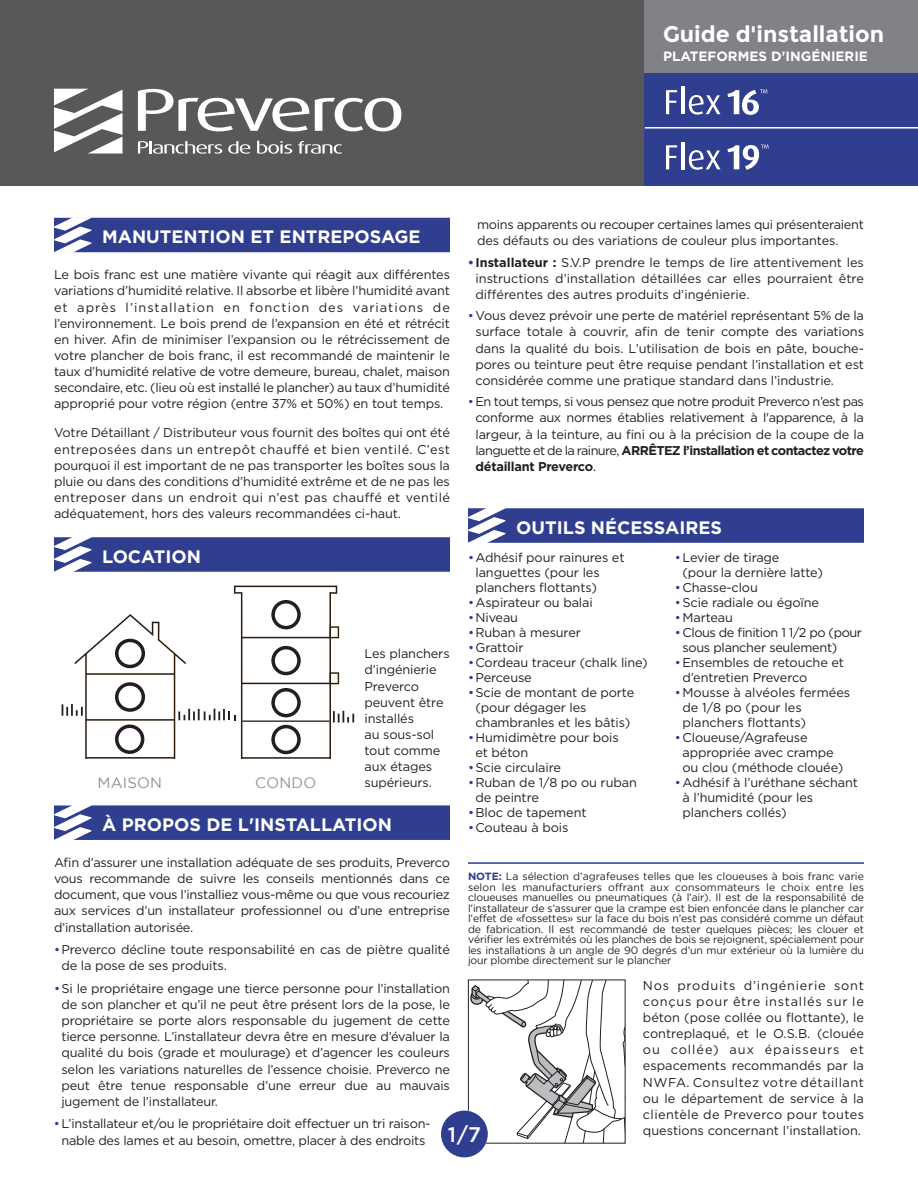
<style>
.page{position:relative;width:918px;height:1188px;background:#fff}
.page>*{position:absolute;margin:0;border:0;box-sizing:border-box;transform-origin:0 0}
.t1{font:700 22.5px "Montserrat";color:#fff}
.t2{font:500 21px "Gotham";color:#fff}
.t3{font:700 18px "Gotham";color:#fff}
.t4{font:15px "Gotham";letter-spacing:.015em;color:#939598}
.t5{font:700 13.5px "Gotham";color:#fff}
.t6{font:12.75px/16.2px "Gotham";letter-spacing:-.01em;color:#231f20}
.t7{font:10.5px/10.5px "Gotham";letter-spacing:-.015em;color:#231f20;text-align:justify}
.s1{font-weight:700;color:#303e8f}
.s2{font-weight:700}
.s3{color:#303e8f}
</style>
<div class="page">
<div style="left:441px;top:1111px;width:47px;height:46px;background:#303e8f;border-radius:50%"></div>
<div style="left:0;top:0;width:918px;height:186px;background:#57585a"></div>
<div style="left:645px;top:0;width:273px;height:73px;background:#808285"></div>
<div style="left:54px;top:805px;width:396px;height:35px;background:#303e8f"></div>
<svg style="left:54px;top:805px;width:37px;height:35px"></svg>
<div style="left:54px;top:218px;width:396px;height:34px;background:#303e8f"></div>
<svg style="left:54px;top:217px;width:37px;height:36px"></svg>
<div style="left:468px;top:508px;width:396px;height:35px;background:#303e8f"></div>
<svg style="left:468px;top:508px;width:37px;height:35px"></svg>
<div style="left:54px;top:537px;width:396px;height:35px;background:#303e8f"></div>
<svg style="left:54px;top:537px;width:37px;height:35px"></svg>
<hr style="left:468px;top:862px;width:396px;height:2px;background:#303e8f">
<svg style="left:468px;top:979px;width:158px;height:165px"></svg>
<svg style="left:138px;top:89px;width:171px;height:42px"></svg>
<svg style="left:315px;top:98px;width:86px;height:33px"></svg>
<svg style="left:54px;top:89px;width:69px;height:65px"></svg>
<svg style="left:138px;top:141px;width:84px;height:13px"></svg>
<svg style="left:228px;top:141px;width:22px;height:13px"></svg>
<svg style="left:257px;top:141px;width:35px;height:13px"></svg>
<svg style="left:298px;top:141px;width:44px;height:13px"></svg>
<div style="left:645px;top:73px;width:273px;height:58px;background:#303e8f"></div>
<div style="left:645px;top:129px;width:273px;height:57px;background:#303e8f"></div>
<hr style="left:645px;top:127px;width:273px;height:2px;background:#fff">
<svg style="left:666px;top:90px;width:11px;height:24px"></svg>
<hr style="left:681px;top:87px;width:3px;height:27px;background:#fff">
<svg style="left:689px;top:95px;width:32px;height:20px"></svg>
<svg style="left:727px;top:89px;width:41px;height:26px"></svg>
<svg style="left:666px;top:145px;width:11px;height:24px"></svg>
<hr style="left:681px;top:142px;width:3px;height:27px;background:#fff">
<svg style="left:689px;top:150px;width:32px;height:20px"></svg>
<svg style="left:727px;top:145px;width:42px;height:25px"></svg>
<svg style="left:62px;top:586px;width:292px;height:173px"></svg>
<h1 class="t1" style="left:663px;top:21px;width:223px">Guide d'installation</h1>
<p class="t5" style="left:663px;top:48px;width:206px">PLATEFORMES D'INGÉNIERIE</p>
<p class="t6" style="left:477px;top:216px;width:389px">moins apparents ou recouper certaines lames qui présenteraient des défauts ou des variations de couleur plus importantes.</p>
<p class="t6" style="left:475px;top:254px;width:390px;text-align:justify;text-indent:-7px"><span class="s1">•</span><span class="s2">Installateur :</span> S.V.P prendre le temps de lire attentivement les instructions d’installation détaillées car elles pourraient être différentes des autres produits d’ingénierie.</p>
<p class="t6" style="left:475px;top:307px;width:390px;text-align:justify;text-indent:-7px"><span class="s3">•</span>Vous devez prévoir une perte de matériel représentant 5% de la surface totale à couvrir, afin de tenir compte des variations dans la qualité du bois. L’utilisation de bois en pâte, bouche&shy;pores ou teinture peut être requise pendant l’installation et est considérée comme une pratique standard dans l’industrie.</p>
<p class="t6" style="left:475px;top:393px;width:390px;text-align:justify;text-indent:-7px"><span class="s3">•</span>En tout temps, si vous pensez que notre produit Preverco n’est pas conforme aux normes établies relativement à l'apparence, à la largeur, à la teinture, au fini ou à la précision de la coupe de la languette et de la rainure, <span class="s2">ARRÊTEZ l’installation et contactez votre détaillant Preverco</span>.</p>
<h3 class="t3" style="left:102px;top:225px;width:320px">MANUTENTION ET ENTREPOSAGE</h3>
<p class="t6" style="left:54px;top:266px;width:398px;text-align:justify">Le bois franc est une matière vivante qui réagit aux différentes variations d’humidité relative. Il absorbe et libère l’humidité avant et après l’installation en fonction des variations de l’environnement. Le bois prend de l’expansion en été et rétrécit en hiver. Afin de minimiser l’expansion ou le rétrécissement de votre plancher de bois franc, il est recommandé de maintenir le taux d’humidité relative de votre demeure, bureau, chalet, maison secondaire, etc. (lieu où est installé le plancher) au taux d’humidité approprié pour votre région (entre 37% et 50%) en tout temps.</p>
<p class="t6" style="left:54px;top:425px;width:398px;text-align:justify">Votre Détaillant / Distributeur vous fournit des boîtes qui ont été entreposées dans un entrepôt chauffé et bien ventilé. C’est pourquoi il est important de ne pas transporter les boîtes sous la pluie ou dans des conditions d’humidité extrême et de ne pas les entreposer dans un endroit qui n’est pas chauffé et ventilé adéquatement, hors des valeurs recommandées ci-haut.</p>
<h3 class="t3" style="left:516px;top:515px;width:207px">OUTILS NÉCESSAIRES</h3>
<p class="t6" style="left:475px;top:550px;width:151px;line-height:15px;text-indent:-7px"><span class="s3">•</span>Adhésif pour rainures et languettes (pour les planchers flottants)</p>
<p class="t6" style="left:468px;top:594px;width:126px"><span class="s3">•</span>Aspirateur ou balai</p>
<p class="t6" style="left:468px;top:609px;width:52px"><span class="s3">•</span>Niveau</p>
<p class="t6" style="left:468px;top:624px;width:114px"><span class="s3">•</span>Ruban à mesurer</p>
<p class="t6" style="left:468px;top:639px;width:57px"><span class="s3">•</span>Grattoir</p>
<p class="t6" style="left:468px;top:654px;width:181px"><span class="s3">•</span>Cordeau traceur (chalk line)</p>
<p class="t6" style="left:468px;top:669px;width:65px"><span class="s3">•</span>Perceuse</p>
<p class="t6" style="left:475px;top:685px;width:160px;line-height:15px;text-indent:-7px"><span class="s3">•</span>Scie de montant de porte (pour dégager les chambranles et les bâtis)</p>
<p class="t6" style="left:475px;top:730px;width:145px;line-height:15px;text-indent:-7px"><span class="s3">•</span>Humidimètre pour bois et béton</p>
<p class="t6" style="left:468px;top:759px;width:95px"><span class="s3">•</span>Scie circulaire</p>
<p class="t6" style="left:475px;top:775px;width:163px;line-height:15px;text-indent:-7px"><span class="s3">•</span>Ruban de 1/8 po ou ruban de peintre</p>
<p class="t6" style="left:468px;top:804px;width:120px"><span class="s3">•</span>Bloc de tapement</p>
<p class="t6" style="left:468px;top:819px;width:102px"><span class="s3">•</span>Couteau à bois</p>
<h3 class="t3" style="left:102px;top:544px;width:100px">LOCATION</h3>
<p class="t6" style="left:682px;top:550px;width:142px;line-height:15px;text-indent:-7px"><span class="s3">•</span>Levier de tirage<br>(pour la dernière latte)</p>
<p class="t6" style="left:675px;top:579px;width:84px"><span class="s3">•</span>Chasse-clou</p>
<p class="t6" style="left:675px;top:594px;width:146px"><span class="s3">•</span>Scie radiale ou égoïne</p>
<p class="t6" style="left:675px;top:609px;width:60px"><span class="s3">•</span>Marteau</p>
<p class="t6" style="left:682px;top:625px;width:181px;line-height:15px;text-indent:-7px"><span class="s3">•</span>Clous de finition 1 1/2 po (pour sous plancher seulement)</p>
<p class="t6" style="left:682px;top:655px;width:163px;line-height:15px;text-indent:-7px"><span class="s3">•</span>Ensembles de retouche et d’entretien Preverco</p>
<p class="t6" style="left:682px;top:685px;width:169px;line-height:15px;text-indent:-7px"><span class="s3">•</span>Mousse à alvéoles fermées de 1/8 po (pour les planchers flottants)</p>
<p class="t6" style="left:682px;top:730px;width:162px;line-height:15px;text-indent:-7px"><span class="s3">•</span>Cloueuse/Agrafeuse appropriée avec crampe ou clou (méthode clouée)</p>
<p class="t6" style="left:682px;top:775px;width:177px;line-height:15px;text-indent:-7px"><span class="s3">•</span>Adhésif à l’uréthane séchant à l’humidité (pour les planchers collés)</p>
<p class="t6" style="left:364px;top:645px;width:87px">Les planchers d’ingénierie<br>Preverco peuvent être installés<br>au sous-sol tout comme aux étages supérieurs.</p>
<p class="t4" style="left:98px;top:774px;width:66px">MAISON</p>
<p class="t4" style="left:255px;top:774px;width:63px">CONDO</p>
<h3 class="t3" style="left:102px;top:813px;width:291px">À PROPOS DE L'INSTALLATION</h3>
<p class="t6" style="left:54px;top:854px;width:398px;text-align:justify">Afin d’assurer une installation adéquate de ses produits, Preverco vous recommande de suivre les conseils mentionnés dans ce document, que vous l’installiez vous-même ou que vous recouriez aux services d’un installateur professionnel ou d’une entreprise d’installation autorisée.</p>
<p class="t6" style="left:61px;top:941px;width:390px;text-indent:-7px"><span class="s3">•</span>Preverco décline toute responsabilité en cas de piètre qualité de la pose de ses produits.</p>
<p class="t6" style="left:61px;top:980px;width:390px;text-align:justify;text-indent:-7px"><span class="s3">•</span>Si le propriétaire engage une tierce personne pour l’installation de son plancher et qu’il ne peut être présent lors de la pose, le propriétaire se porte alors responsable du jugement de cette tierce personne. L’installateur devra être en mesure d’évaluer la qualité du bois (grade et moulurage) et d’agencer les couleurs selon les variations naturelles de l’essence choisie. Preverco ne peut être tenue responsable d’une erreur due au mauvais jugement de l’installateur.</p>
<p class="t6" style="left:54px;top:1116px;width:378px;text-align:center"><span class="s3">•</span>L’installateur et/ou le propriétaire doit effectuer un tri raison&shy;nable des lames et au besoin, omettre, placer à des endroits</p>
<p class="t7" style="left:468px;top:871px;width:398px"><span class="s1">NOTE:</span> La sélection d’agrafeuses telles que les cloueuses à bois franc varie selon les manufacturiers offrant aux consommateurs le choix entre les cloueuses manuelles ou pneumatiques (à l’air). Il est de la responsabilité de l’installateur de s’assurer que la crampe est bien enfoncée dans le plancher car l’effet de «fossettes» sur la face du bois n’est pas considéré comme un défaut de fabrication. Il est recommandé de tester quelques pièces; les clouer et vérifier les extrémités où les planches de bois se rejoignent, spécialement pour les installations à un angle de 90 degrés d’un mur extérieur où la lumière du jour plombe directement sur le plancher</p>
<p class="t6" style="left:643px;top:977px;width:223px;text-align:justify">Nos produits d’ingénierie sont conçus pour être installés sur le béton (pose collée ou flottante), le contreplaqué, et le O.S.B. (clouée ou collée) aux épaisseurs et espacements recommandés par la NWFA. Consultez votre détaillant ou le département de service à la clientèle de Preverco pour toutes questions concernant l’installation.</p>
<h2 class="t2" style="left:448px;top:1122px;width:35px">1/7</h2>
</div>
